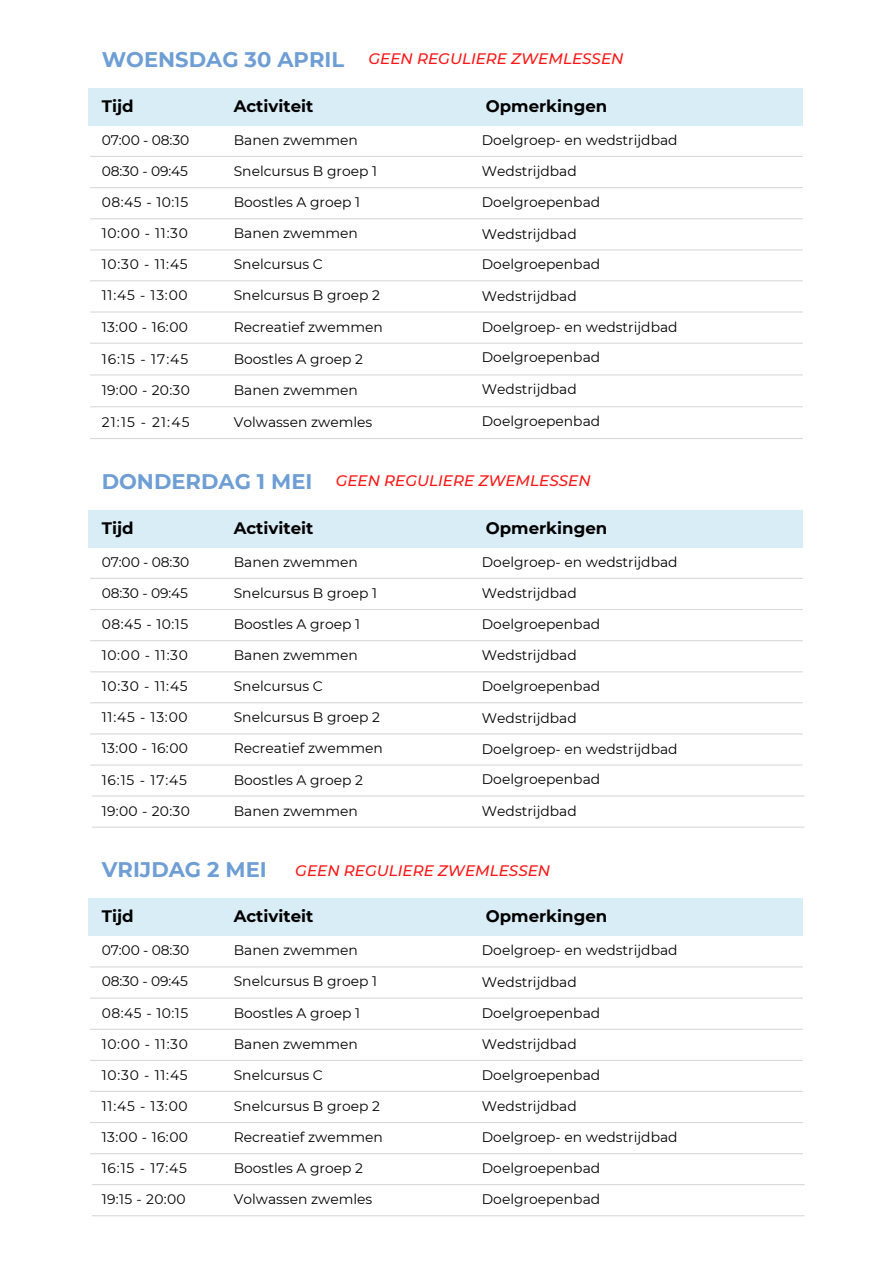
<style>
.page{position:relative;width:894px;height:1264px;background:#fff}
.page>*{position:absolute;margin:0;border:0;box-sizing:border-box;transform-origin:0 0}
.t1{font:700 21.15px "Montserrat";color:#6e9ed4}
.t2{font:700 16.65px "Montserrat";color:#000}
.t3{font:italic 500 15.15px "Montserrat";color:#ff1616}
.t4{font:13.8px "Montserrat";color:#000}
</style>
<div class="page">
<hr style="left:90px;top:577px;width:712px;height:2px;background:#d9d9d9">
<hr style="left:90px;top:966px;width:712px;height:1px;background:#d9d9d9">
<hr style="left:90px;top:702px;width:712px;height:1px;background:#d9d9d9">
<hr style="left:90px;top:1090px;width:712px;height:1px;background:#d9d9d9">
<hr style="left:90px;top:671px;width:712px;height:1px;background:#d9d9d9">
<hr style="left:90px;top:1059px;width:712px;height:1px;background:#d9d9d9">
<hr style="left:90px;top:609px;width:712px;height:1px;background:#d9d9d9">
<hr style="left:90px;top:997px;width:712px;height:1px;background:#d9d9d9">
<hr style="left:90px;top:733px;width:712px;height:1px;background:#d9d9d9">
<hr style="left:90px;top:1121px;width:712px;height:2px;background:#d9d9d9">
<hr style="left:92px;top:795px;width:712px;height:1px;background:#d9d9d9">
<hr style="left:92px;top:1183px;width:712px;height:2px;background:#d9d9d9">
<hr style="left:90px;top:640px;width:712px;height:1px;background:#d9d9d9">
<hr style="left:90px;top:1028px;width:712px;height:1px;background:#d9d9d9">
<hr style="left:90px;top:764px;width:712px;height:1px;background:#d9d9d9">
<hr style="left:90px;top:1153px;width:712px;height:1px;background:#d9d9d9">
<hr style="left:92px;top:826px;width:712px;height:1px;background:#d9d9d9">
<hr style="left:92px;top:1215px;width:712px;height:1px;background:#d9d9d9">
<div style="left:88px;top:510px;width:714px;height:37px;background:#d9edf7"></div>
<div style="left:88px;top:898px;width:714px;height:38px;background:#d9edf7"></div>
<hr style="left:90px;top:156px;width:712px;height:1px;background:#d9d9d9">
<hr style="left:90px;top:280px;width:712px;height:1px;background:#d9d9d9">
<hr style="left:90px;top:249px;width:712px;height:1px;background:#d9d9d9">
<hr style="left:90px;top:187px;width:712px;height:1px;background:#d9d9d9">
<hr style="left:90px;top:311px;width:712px;height:1px;background:#d9d9d9">
<hr style="left:90px;top:218px;width:712px;height:1px;background:#d9d9d9">
<hr style="left:90px;top:342px;width:712px;height:2px;background:#d9d9d9">
<div style="left:88px;top:88px;width:714px;height:38px;background:#d9edf7"></div>
<hr style="left:90px;top:374px;width:712px;height:1px;background:#d9d9d9">
<hr style="left:90px;top:406px;width:712px;height:1px;background:#d9d9d9">
<hr style="left:90px;top:438px;width:712px;height:1px;background:#d9d9d9">
<p class="t1" style="left:102px;top:46px;width:244px">WOENSDAG 30 APRIL</p>
<h3 class="t3" style="left:368px;top:50px;width:256px">GEEN REGULIERE ZWEMLESSEN</h3>
<p class="t2" style="left:102px;top:96px;width:33px">Tijd</p>
<p class="t2" style="left:234px;top:96px;width:81px">Activiteit</p>
<p class="t2" style="left:485px;top:96px;width:123px">Opmerkingen</p>
<p class="t4" style="left:102px;top:131px;width:89px">07:00 - 08:30</p>
<p class="t4" style="left:234px;top:131px;width:126px">Banen zwemmen</p>
<p class="t4" style="left:481px;top:131px;width:197px">Doelgroep- en wedstrijdbad</p>
<p class="t4" style="left:102px;top:163px;width:88px">08:30 - 09:45</p>
<p class="t4" style="left:234px;top:163px;width:145px">Snelcursus B groep 1</p>
<h1 class="t4" style="left:481px;top:163px;width:96px">Wedstrijdbad</h1>
<p class="t4" style="left:102px;top:194px;width:88px">08:45 - 10:15</p>
<p class="t4" style="left:234px;top:194px;width:128px">Boostles A groep 1</p>
<p class="t4" style="left:481px;top:194px;width:120px">Doelgroepenbad</p>
<p class="t4" style="left:102px;top:225px;width:88px">10:00 - 11:30</p>
<p class="t4" style="left:234px;top:225px;width:126px">Banen zwemmen</p>
<h3 class="t4" style="left:481px;top:225px;width:96px">Wedstrijdbad</h3>
<p class="t4" style="left:102px;top:256px;width:87px">10:30 - 11:45</p>
<p class="t4" style="left:234px;top:256px;width:91px">Snelcursus C</p>
<p class="t4" style="left:481px;top:256px;width:120px">Doelgroepenbad</p>
<p class="t4" style="left:102px;top:287px;width:87px">11:45 - 13:00</p>
<p class="t4" style="left:234px;top:287px;width:148px">Snelcursus B groep 2</p>
<h2 class="t4" style="left:481px;top:287px;width:96px">Wedstrijdbad</h2>
<p class="t4" style="left:102px;top:318px;width:88px">13:00 - 16:00</p>
<p class="t4" style="left:234px;top:318px;width:150px">Recreatief zwemmen</p>
<p class="t4" style="left:481px;top:318px;width:197px">Doelgroep- en wedstrijdbad</p>
<p class="t4" style="left:102px;top:350px;width:88px">16:15 - 17:45</p>
<p class="t4" style="left:102px;top:382px;width:90px">19:00 - 20:30</p>
<p class="t4" style="left:102px;top:414px;width:89px">21:15 - 21:45</p>
<p class="t4" style="left:234px;top:350px;width:131px">Boostles A groep 2</p>
<p class="t4" style="left:234px;top:382px;width:126px">Banen zwemmen</p>
<p class="t4" style="left:234px;top:414px;width:140px">Volwassen zwemles</p>
<h3 class="t4" style="left:481px;top:349px;width:120px">Doelgroepenbad</h3>
<p class="t4" style="left:481px;top:381px;width:96px">Wedstrijdbad</p>
<p class="t4" style="left:481px;top:412px;width:120px">Doelgroepenbad</p>
<p class="t1" style="left:102px;top:468px;width:212px">DONDERDAG 1 MEI</p>
<p class="t3" style="left:335px;top:471px;width:256px">GEEN REGULIERE ZWEMLESSEN</p>
<p class="t2" style="left:102px;top:517px;width:33px">Tijd</p>
<p class="t2" style="left:234px;top:517px;width:81px">Activiteit</p>
<p class="t2" style="left:485px;top:517px;width:123px">Opmerkingen</p>
<h1 class="t4" style="left:102px;top:553px;width:89px">07:00 - 08:30</h1>
<p class="t4" style="left:234px;top:553px;width:126px">Banen zwemmen</p>
<p class="t4" style="left:481px;top:553px;width:197px">Doelgroep- en wedstrijdbad</p>
<p class="t4" style="left:102px;top:584px;width:88px">08:30 - 09:45</p>
<p class="t4" style="left:234px;top:584px;width:145px">Snelcursus B groep 1</p>
<p class="t4" style="left:481px;top:584px;width:96px">Wedstrijdbad</p>
<p class="t4" style="left:102px;top:615px;width:88px">08:45 - 10:15</p>
<p class="t4" style="left:234px;top:615px;width:128px">Boostles A groep 1</p>
<p class="t4" style="left:481px;top:616px;width:120px">Doelgroepenbad</p>
<h3 class="t4" style="left:102px;top:647px;width:88px">10:00 - 11:30</h3>
<p class="t4" style="left:234px;top:647px;width:126px">Banen zwemmen</p>
<p class="t4" style="left:481px;top:647px;width:96px">Wedstrijdbad</p>
<h3 class="t4" style="left:102px;top:677px;width:87px">10:30 - 11:45</h3>
<p class="t4" style="left:234px;top:677px;width:91px">Snelcursus C</p>
<p class="t4" style="left:481px;top:677px;width:120px">Doelgroepenbad</p>
<p class="t4" style="left:102px;top:709px;width:87px">11:45 - 13:00</p>
<p class="t4" style="left:234px;top:709px;width:148px">Snelcursus B groep 2</p>
<p class="t4" style="left:481px;top:709px;width:96px">Wedstrijdbad</p>
<p class="t4" style="left:102px;top:740px;width:88px">13:00 - 16:00</p>
<p class="t4" style="left:234px;top:740px;width:150px">Recreatief zwemmen</p>
<h2 class="t4" style="left:481px;top:740px;width:197px">Doelgroep- en wedstrijdbad</h2>
<p class="t4" style="left:102px;top:771px;width:87px">16:15 - 17:45</p>
<p class="t4" style="left:234px;top:771px;width:131px">Boostles A groep 2</p>
<p class="t4" style="left:481px;top:771px;width:120px">Doelgroepenbad</p>
<p class="t4" style="left:102px;top:802px;width:90px">19:00 - 20:30</p>
<p class="t4" style="left:234px;top:802px;width:126px">Banen zwemmen</p>
<h3 class="t4" style="left:481px;top:802px;width:96px">Wedstrijdbad</h3>
<p class="t1" style="left:102px;top:856px;width:166px">VRIJDAG 2 MEI</p>
<p class="t3" style="left:295px;top:860px;width:256px">GEEN REGULIERE ZWEMLESSEN</p>
<p class="t2" style="left:102px;top:906px;width:33px">Tijd</p>
<p class="t2" style="left:234px;top:906px;width:81px">Activiteit</p>
<p class="t2" style="left:485px;top:906px;width:123px">Opmerkingen</p>
<h2 class="t4" style="left:102px;top:941px;width:89px">07:00 - 08:30</h2>
<p class="t4" style="left:234px;top:941px;width:126px">Banen zwemmen</p>
<p class="t4" style="left:481px;top:941px;width:197px">Doelgroep- en wedstrijdbad</p>
<p class="t4" style="left:102px;top:973px;width:88px">08:30 - 09:45</p>
<p class="t4" style="left:234px;top:973px;width:145px">Snelcursus B groep 1</p>
<p class="t4" style="left:481px;top:973px;width:96px">Wedstrijdbad</p>
<p class="t4" style="left:102px;top:1004px;width:88px">08:45 - 10:15</p>
<p class="t4" style="left:234px;top:1004px;width:128px">Boostles A groep 1</p>
<h1 class="t4" style="left:481px;top:1004px;width:120px">Doelgroepenbad</h1>
<p class="t4" style="left:102px;top:1035px;width:88px">10:00 - 11:30</p>
<p class="t4" style="left:234px;top:1035px;width:126px">Banen zwemmen</p>
<p class="t4" style="left:481px;top:1035px;width:96px">Wedstrijdbad</p>
<h3 class="t4" style="left:102px;top:1066px;width:87px">10:30 - 11:45</h3>
<p class="t4" style="left:234px;top:1066px;width:91px">Snelcursus C</p>
<p class="t4" style="left:481px;top:1066px;width:120px">Doelgroepenbad</p>
<p class="t4" style="left:102px;top:1097px;width:87px">11:45 - 13:00</p>
<p class="t4" style="left:234px;top:1097px;width:148px">Snelcursus B groep 2</p>
<p class="t4" style="left:481px;top:1097px;width:96px">Wedstrijdbad</p>
<p class="t4" style="left:102px;top:1128px;width:88px">13:00 - 16:00</p>
<p class="t4" style="left:234px;top:1128px;width:150px">Recreatief zwemmen</p>
<h3 class="t4" style="left:481px;top:1128px;width:197px">Doelgroep- en wedstrijdbad</h3>
<p class="t4" style="left:102px;top:1159px;width:87px">16:15 - 17:45</p>
<p class="t4" style="left:234px;top:1159px;width:131px">Boostles A groep 2</p>
<p class="t4" style="left:481px;top:1159px;width:120px">Doelgroepenbad</p>
<p class="t4" style="left:102px;top:1190px;width:85px">19:15 - 20:00</p>
<p class="t4" style="left:234px;top:1190px;width:140px">Volwassen zwemles</p>
<h3 class="t4" style="left:481px;top:1190px;width:120px">Doelgroepenbad</h3>
</div>
